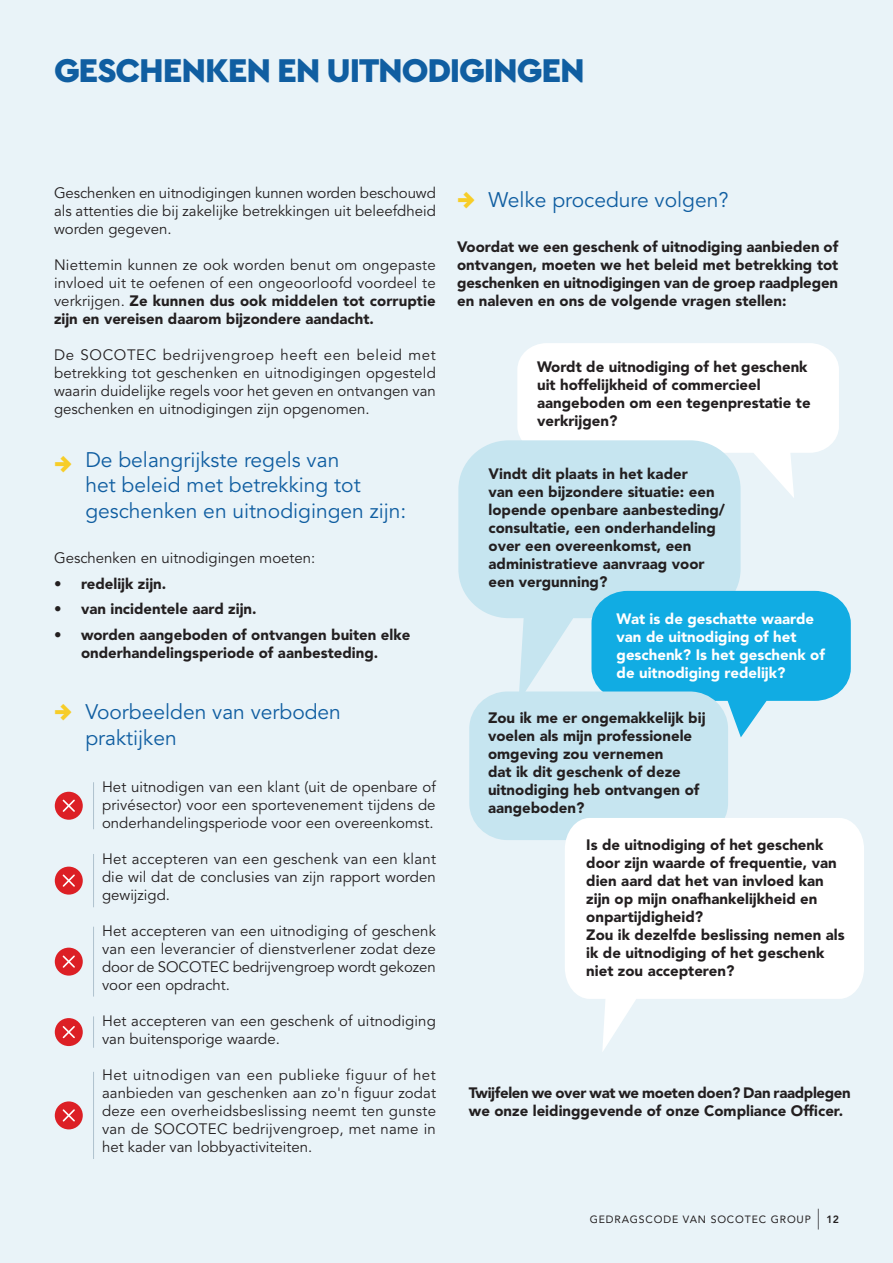
<style>
.page{position:relative;width:893px;height:1263px;background:#e9f3f8}
.page>*{position:absolute;margin:0;border:0;box-sizing:border-box;transform-origin:0 0}
.t1{font:900 34.5px "Cera Pro";letter-spacing:-.035em;color:#105ea1}
.t2{font:900 27.3px "Cera Pro";color:#f7cd28}
.t3{font:21px/25.2px "Avenir LT Std";color:#105ea1}
.t4{font:15px/18px "Avenir LT Std";color:#231f20;text-align:justify}
.t5{font:900 15px/18px "Avenir LT Std";color:#231f20}
.t6{font:900 15px/18px "Avenir LT Std";color:#fff}
.t7{font:900 15px/18px "Avenir LT Std";letter-spacing:-.02em;color:#231f20}
.t8{font:10.5px "Avenir LT Std";letter-spacing:.08em;color:#231f20}
.t9{font:800 10.5px "Avenir LT Std";color:#231f20}
.s1{font-weight:900}
</style>
<div class="page">
<div style="left:55px;top:792px;width:28px;height:28px;background:#dc1f25;border-radius:50%"></div>
<svg style="left:62px;top:799px;width:13px;height:13px"></svg>
<div style="left:55px;top:867px;width:28px;height:28px;background:#dc1f25;border-radius:50%"></div>
<svg style="left:62px;top:874px;width:13px;height:13px"></svg>
<div style="left:55px;top:948px;width:28px;height:28px;background:#dc1f25;border-radius:50%"></div>
<svg style="left:62px;top:955px;width:13px;height:13px"></svg>
<div style="left:55px;top:1018px;width:28px;height:28px;background:#dc1f25;border-radius:50%"></div>
<svg style="left:62px;top:1026px;width:13px;height:13px"></svg>
<div style="left:55px;top:1101px;width:28px;height:28px;background:#dc1f25;border-radius:50%"></div>
<svg style="left:62px;top:1109px;width:13px;height:13px"></svg>
<svg style="left:517px;top:343px;width:322px;height:155px;background:#fcfdfe"></svg>
<svg style="left:458px;top:440px;width:283px;height:251px;fill:#c6e5f0"></svg>
<svg style="left:591px;top:591px;width:260px;height:146px;background:#30b6e6"></svg>
<div style="left:469px;top:691px;width:259px;height:149px;background:#c6e5f0"></div>
<svg style="left:565px;top:818px;width:299px;height:234px;fill:#fff"></svg>
<hr style="left:93px;top:782px;width:1px;height:47px;background:#afc1cd">
<hr style="left:93px;top:1016px;width:1px;height:32px;background:#afc1cd">
<hr style="left:93px;top:1072px;width:1px;height:87px;background:#afc1cd">
<hr style="left:93px;top:854px;width:1px;height:53px;background:#afc1cd">
<hr style="left:93px;top:927px;width:1px;height:69px;background:#afc1cd">
<svg style="left:818px;top:1209px;width:1px;height:20px"></svg>
<h1 class="t1" style="left:54px;top:47px;width:532px">GESCHENKEN EN UITNODIGINGEN</h1>
<p class="t4" style="left:54px;top:184px;width:383px">Geschenken en uitnodigingen kunnen worden beschouwd als attenties die bij zakelijke betrekkingen uit beleefdheid worden gegeven.</p>
<p class="t4" style="left:54px;top:256px;width:383px">Niettemin kunnen ze ook worden benut om ongepaste invloed uit te oefenen of een ongeoorloofd voordeel te verkrijgen. <span class="s1">Ze kunnen dus ook middelen tot corruptie zijn en vereisen daarom bijzondere aandacht.</span></p>
<p class="t4" style="left:54px;top:346px;width:383px">De SOCOTEC bedrijvengroep heeft een beleid met betrekking tot geschenken en uitnodigingen opgesteld waarin duidelijke regels voor het geven en ontvangen van geschenken en uitnodigingen zijn opgenomen.</p>
<h2 class="t2" style="left:54px;top:446px;width:19px">→</h2>
<h3 class="t3" style="left:85px;top:448px;width:322px">De belangrijkste regels van<br>het beleid met betrekking tot geschenken en uitnodigingen zijn:</h3>
<p class="t4" style="left:54px;top:549px;width:263px">Geschenken en uitnodigingen moeten:</p>
<p class="t5" style="left:54px;top:574px;width:114px">• redelijk zijn.</p>
<p class="t5" style="left:54px;top:600px;width:204px">• van incidentele aard zijn.</p>
<p class="t5" style="left:54px;top:625px;width:358px;text-align:center">• worden aangeboden of ontvangen buiten elke onderhandelingsperiode of aanbesteding.</p>
<h2 class="t2" style="left:54px;top:694px;width:19px">→</h2>
<h3 class="t3" style="left:85px;top:700px;width:257px">Voorbeelden van verboden praktijken</h3>
<p class="t4" style="left:102px;top:778px;width:335px">Het uitnodigen van een klant (uit de openbare of privésector) voor een sportevenement tijdens de onderhandelingsperiode voor een overeenkomst.</p>
<p class="t4" style="left:102px;top:850px;width:335px">Het accepteren van een geschenk van een klant die wil dat de conclusies van zijn rapport worden gewijzigd.</p>
<p class="t4" style="left:102px;top:922px;width:335px">Het accepteren van een uitnodiging of geschenk van een leverancier of dienstverlener zodat deze door de SOCOTEC bedrijvengroep wordt gekozen voor een opdracht.</p>
<p class="t4" style="left:102px;top:1012px;width:335px">Het accepteren van een geschenk of uitnodiging van buitensporige waarde.</p>
<p class="t4" style="left:102px;top:1066px;width:335px">Het uitnodigen van een publieke figuur of het aanbieden van geschenken aan zo'n figuur zodat deze een overheidsbeslissing neemt ten gunste van de SOCOTEC bedrijvengroep, met name in het kader van lobbyactiviteiten.</p>
<h3 class="t3" style="left:488px;top:188px;width:242px">Welke procedure volgen?</h3>
<h2 class="t2" style="left:457px;top:182px;width:19px">→</h2>
<p class="t5" style="left:457px;top:238px;width:383px;text-align:justify">Voordat we een geschenk of uitnodiging aanbieden of ontvangen, moeten we het beleid met betrekking tot geschenken en uitnodigingen van de groep raadplegen en naleven en ons de volgende vragen stellen:</p>
<p class="t5" style="left:537px;top:358px;width:275px">Wordt de uitnodiging of het geschenk uit hoffelijkheid of commercieel aangeboden om een tegenprestatie te verkrijgen?</p>
<p class="t5" style="left:488px;top:465px;width:238px">Vindt dit plaats in het kader<br>van een bijzondere situatie: een lopende openbare aanbesteding/ consultatie, een onderhandeling over een overeenkomst, een administratieve aanvraag voor een vergunning?</p>
<p class="t6" style="left:617px;top:610px;width:210px">Wat is de geschatte waarde van de uitnodiging of het geschenk? Is het geschenk of de uitnodiging redelijk?</p>
<p class="t5" style="left:488px;top:709px;width:219px">Zou ik me er ongemakkelijk bij voelen als mijn professionele omgeving zou vernemen<br>dat ik dit geschenk of deze uitnodiging heb ontvangen of aangeboden?</p>
<p class="t5" style="left:586px;top:836px;width:260px">Is de uitnodiging of het geschenk door zijn waarde of frequentie, van dien aard dat het van invloed kan zijn op mijn onafhankelijkheid en onpartijdigheid?<br>Zou ik dezelfde beslissing nemen als ik de uitnodiging of het geschenk niet zou accepteren?</p>
<p class="t7" style="left:469px;top:1084px;width:383px">Twijfelen we over wat we moeten doen? Dan raadplegen we onze leidinggevende of onze Compliance Officer.</p>
<p class="t8" style="left:590px;top:1213px;width:223px">GEDRAGSCODE VAN SOCOTEC GROUP</p>
<p class="t9" style="left:826px;top:1213px;width:14px">12</p>
<p class="t8" style="left:798px;top:1213px;width:8px">E</p>
</div>
